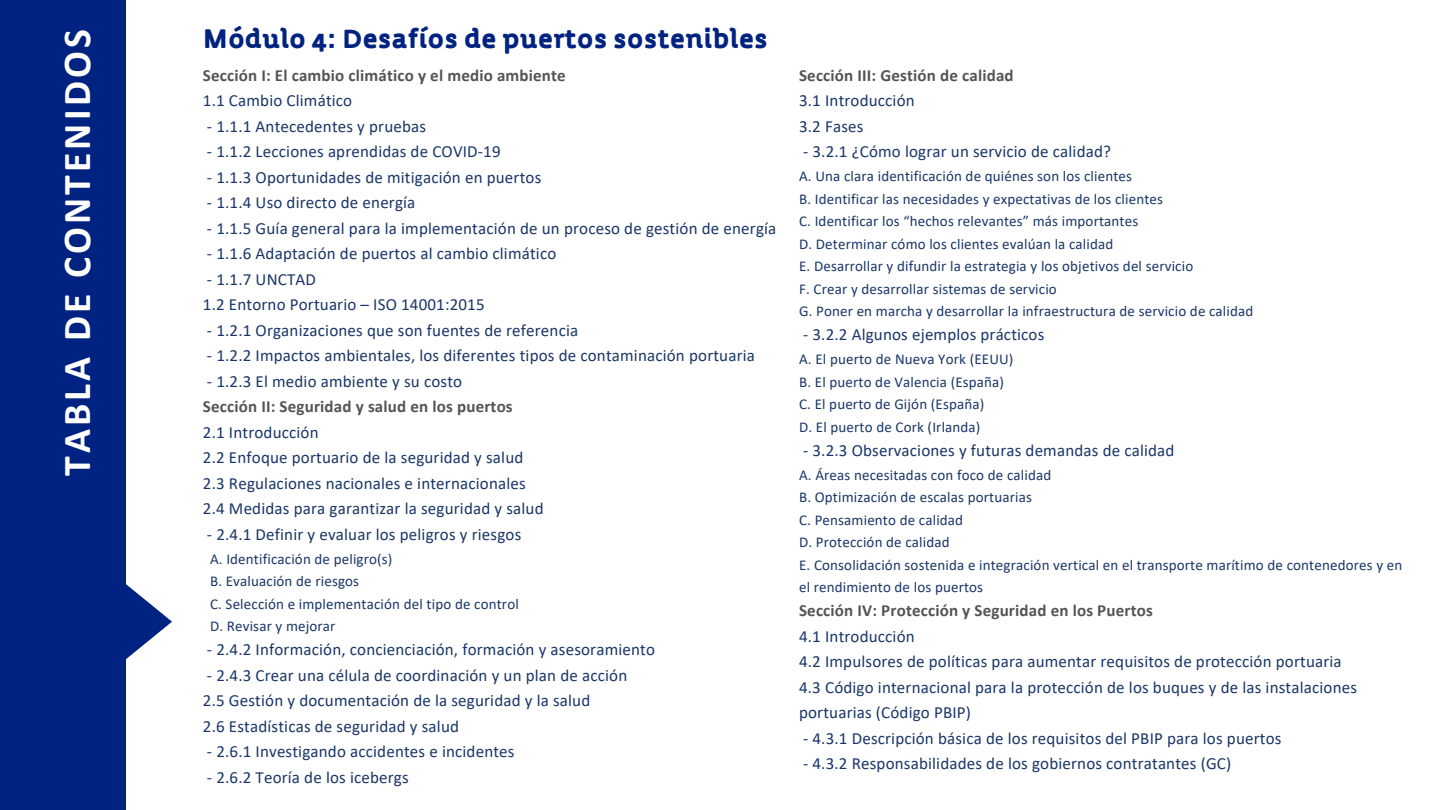
<style>
.page{position:relative;width:1440px;height:810px;background:#002381}
.page>*{position:absolute;margin:0;border:0;box-sizing:border-box;transform-origin:0 0}
.t1{font:700 39.7px "Calibri";letter-spacing:.08em;color:#fff}
.t2{font:900 26px "Urufont";color:#002381}
.t3{font:17px/25.5px "Calibri";letter-spacing:.01em;color:#1a3668}
.t4{font:700 17px "Calibri";letter-spacing:.01em;color:#545454}
.t5{font:15px/22.5px "Calibri";letter-spacing:.01em;color:#1a3668}
</style>
<div class="page">
<div style="left:127px;top:0;width:1313px;height:810px;background:#fff"></div>
<svg style="left:126px;top:577px;width:46px;height:89px"></svg>
<h1 class="t1" style="left:60px;top:476px;width:448px;rotate:-90deg">TABLA DE CONTENIDOS</h1>
<h2 class="t2" style="left:203px;top:28px;width:566px">Módulo 4: Desafíos de puertos sostenibles</h2>
<p class="t4" style="left:203px;top:68px;width:364px">Sección I: El cambio climático y el medio ambiente</p>
<p class="t3" style="left:203px;top:89px;width:151px">1.1 Cambio Climático</p>
<p class="t3" style="left:207px;top:115px;width:221px">- 1.1.1 Antecedentes y pruebas</p>
<p class="t3" style="left:207px;top:140px;width:295px">- 1.1.2 Lecciones aprendidas de COVID-19</p>
<p class="t3" style="left:207px;top:166px;width:336px">- 1.1.3 Oportunidades de mitigación en puertos</p>
<p class="t3" style="left:207px;top:191px;width:210px">- 1.1.4 Uso directo de energía</p>
<p class="t3" style="left:207px;top:217px;width:571px">- 1.1.5 Guía general para la implementación de un proceso de gestión de energía</p>
<p class="t3" style="left:207px;top:242px;width:351px">- 1.1.6 Adaptación de puertos al cambio climático</p>
<p class="t3" style="left:203px;top:268px;width:283px">- 1.1.7 UNCTAD<br>1.2 Entorno Portuario – ISO 14001:2015</p>
<p class="t3" style="left:207px;top:319px;width:373px">- 1.2.1 Organizaciones que son fuentes de referencia</p>
<p class="t3" style="left:207px;top:344px;width:550px">- 1.2.2 Impactos ambientales, los diferentes tipos de contaminación portuaria</p>
<p class="t3" style="left:207px;top:370px;width:257px">- 1.2.3 El medio ambiente y su costo</p>
<p class="t4" style="left:203px;top:399px;width:311px">Sección II: Seguridad y salud en los puertos</p>
<p class="t3" style="left:203px;top:421px;width:342px">2.1 Introducción<br>2.2 Enfoque portuario de la seguridad y salud 2.3 Regulaciones nacionales e internacionales 2.4 Medidas para garantizar la seguridad y salud</p>
<p class="t3" style="left:207px;top:523px;width:316px">- 2.4.1 Definir y evaluar los peligros y riesgos</p>
<p class="t5" style="left:210px;top:549px;width:310px">A. Identificación de peligro(s)<br>B. Evaluación de riesgos<br>C. Selección e implementación del tipo de control<br>D. Revisar y mejorar</p>
<p class="t3" style="left:207px;top:638px;width:450px">- 2.4.2 Información, concienciación, formación y asesoramiento</p>
<p class="t3" style="left:203px;top:664px;width:426px">- 2.4.3 Crear una célula de coordinación y un plan de acción<br>2.5 Gestión y documentación de la seguridad y la salud<br>2.6 Estadísticas de seguridad y salud</p>
<p class="t3" style="left:207px;top:740px;width:309px">- 2.6.1 Investigando accidentes e incidentes</p>
<p class="t3" style="left:207px;top:766px;width:203px">- 2.6.2 Teoría de los icebergs</p>
<p class="t4" style="left:799px;top:68px;width:216px">Sección III: Gestión de calidad</p>
<p class="t3" style="left:799px;top:89px;width:117px">3.1 Introducción<br>3.2 Fases</p>
<p class="t3" style="left:803px;top:140px;width:309px">- 3.2.1 ¿Cómo lograr un servicio de calidad?</p>
<p class="t5" style="left:799px;top:166px;width:456px">A. Una clara identificación de quiénes son los clientes<br>B. Identificar las necesidades y expectativas de los clientes<br>C. Identificar los “hechos relevantes” más importantes<br>D. Determinar cómo los clientes evalúan la calidad<br>E. Desarrollar y difundir la estrategia y los objetivos del servicio<br>F. Crear y desarrollar sistemas de servicio<br>G. Poner en marcha y desarrollar la infraestructura de servicio de calidad</p>
<p class="t3" style="left:803px;top:323px;width:243px">- 3.2.2 Algunos ejemplos prácticos</p>
<p class="t5" style="left:799px;top:349px;width:216px">A. El puerto de Nueva York (EEUU)<br>B. El puerto de Valencia (España)<br>C. El puerto de Gijón (España)<br>D. El puerto de Cork (Irlanda)</p>
<p class="t3" style="left:803px;top:439px;width:373px">- 3.2.3 Observaciones y futuras demandas de calidad</p>
<p class="t5" style="left:799px;top:465px;width:605px">A. Áreas necesitadas con foco de calidad<br>B. Optimización de escalas portuarias<br>C. Pensamiento de calidad<br>D. Protección de calidad<br>E. Consolidación sostenida e integración vertical en el transporte marítimo de contenedores y en el rendimiento de los puertos</p>
<p class="t4" style="left:799px;top:603px;width:355px">Sección IV: Protección y Seguridad en los Puertos</p>
<p class="t3" style="left:799px;top:625px;width:559px">4.1 Introducción<br>4.2 Impulsores de políticas para aumentar requisitos de protección portuaria 4.3 Código internacional para la protección de los buques y de las instalaciones portuarias (Código PBIP)</p>
<p class="t3" style="left:803px;top:727px;width:480px">- 4.3.1 Descripción básica de los requisitos del PBIP para los puertos</p>
<p class="t3" style="left:803px;top:752px;width:430px">- 4.3.2 Responsabilidades de los gobiernos contratantes (GC)</p>
</div>
